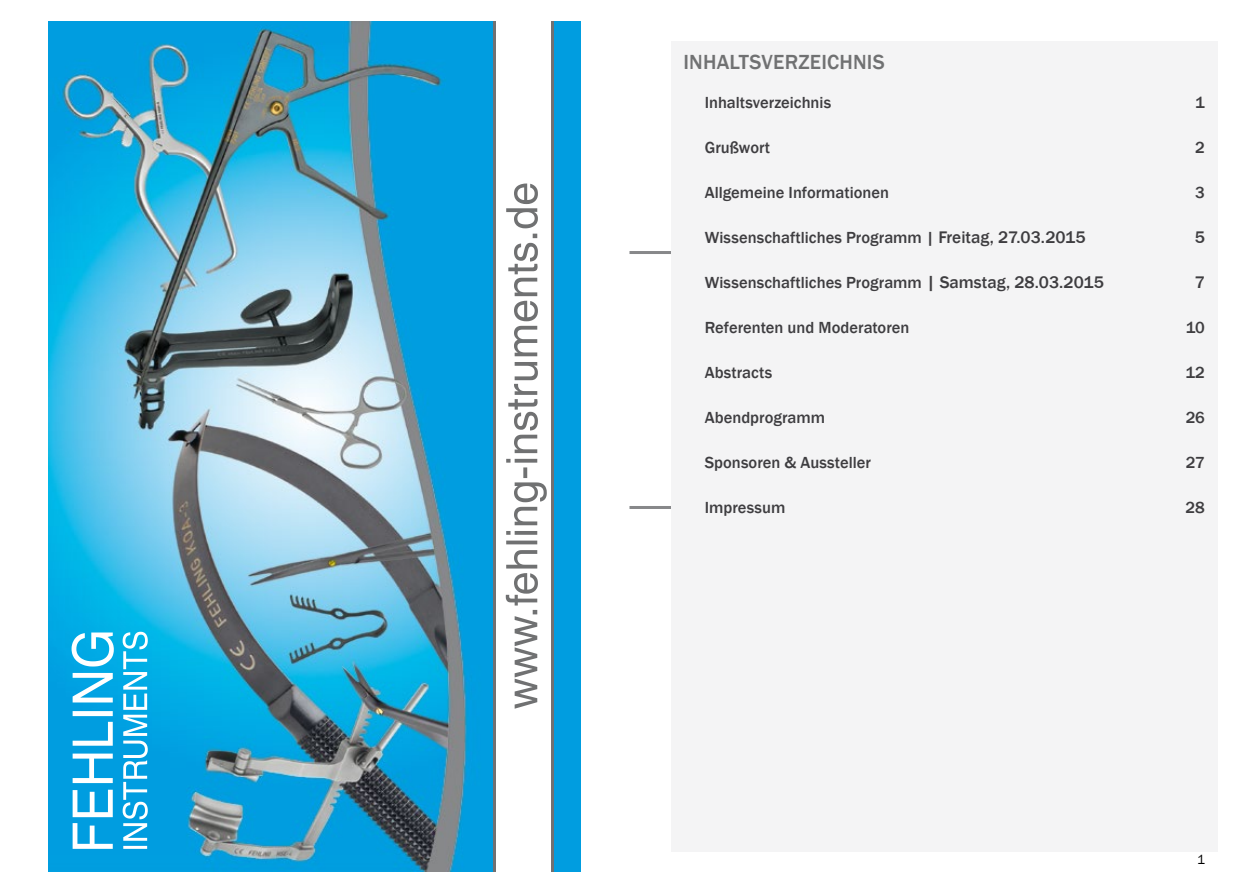
<style>
.page{position:relative;width:1259px;height:893px;background:#fff}
.page>*{position:absolute;margin:0;border:0;box-sizing:border-box;transform-origin:0 0}
.t1{font:500 21px "Franklin Gothic";letter-spacing:.01em;color:#707172}
.t2{font:500 17.25px "Franklin Gothic";color:#3e3d40}
.t3{font:500 16.5px "Franklin Gothic";color:#3e3d40}
.t4{font:13.5px "Franklin Gothic";color:#000}
.s1{font-size:17.25px}
.s2{font-size:18px}
</style>
<div class="page">
<hr style="left:629px;top:251px;width:588px;height:3px;background:#87888a">
<hr style="left:629px;top:506px;width:588px;height:3px;background:#87888a">
<div style="left:671px;top:41px;width:546px;height:811px;background:#f4f4f5"></div>
<img style="left:49px;top:21px;width:531px;height:851px">
<svg style="left:72px;top:632px;width:42px;height:217px"></svg>
<svg style="left:123px;top:632px;width:25px;height:217px"></svg>
<div style="left:494px;top:21px;width:58px;height:851px;background:#fff"></div>
<hr style="left:493px;top:21px;width:2px;height:851px;background:#707172">
<hr style="left:551px;top:21px;width:2px;height:851px;background:#707172">
<svg style="left:506px;top:183px;width:41px;height:526px"></svg>
<p class="t1" style="left:683px;top:49px;width:203px">INHALTSVERZEICHNIS</p>
<p class="t3" style="left:705px;top:92px;width:128px">Inhaltsverzeichnis</p>
<p class="t3" style="left:1195px;top:92px;width:11px">1</p>
<p class="t3" style="left:705px;top:137px;width:67px">Grußwort</p>
<p class="t3" style="left:1195px;top:137px;width:11px">2</p>
<p class="t3" style="left:705px;top:182px;width:186px">Allgemeine Informationen</p>
<p class="t3" style="left:1195px;top:182px;width:11px">3</p>
<p class="t3" style="left:705px;top:227px;width:382px">Wissenschaftliches Programm | <span class="s1">Freitag, 27.03.2015</span></p>
<p class="t2" style="left:1194px;top:227px;width:12px">5</p>
<p class="t3" style="left:705px;top:272px;width:400px">Wissenschaftliches Programm <span class="s2">|</span> <span class="s1">Samstag, 28.03.2015</span></p>
<p class="t2" style="left:1194px;top:272px;width:12px">7</p>
<p class="t3" style="left:705px;top:317px;width:206px">Referenten und Moderatoren</p>
<p class="t3" style="left:1185px;top:317px;width:21px">10</p>
<p class="t3" style="left:705px;top:362px;width:69px">Abstracts</p>
<p class="t3" style="left:1185px;top:362px;width:21px">12</p>
<p class="t3" style="left:705px;top:407px;width:122px">Abendprogramm</p>
<p class="t3" style="left:1185px;top:407px;width:21px">26</p>
<p class="t3" style="left:705px;top:452px;width:168px">Sponsoren &amp; Aussteller</p>
<p class="t3" style="left:1186px;top:452px;width:21px">27</p>
<p class="t3" style="left:705px;top:497px;width:82px">Impressum</p>
<p class="t3" style="left:1185px;top:497px;width:21px">28</p>
<p class="t4" style="left:1197px;top:851px;width:9px">1</p>
</div>
